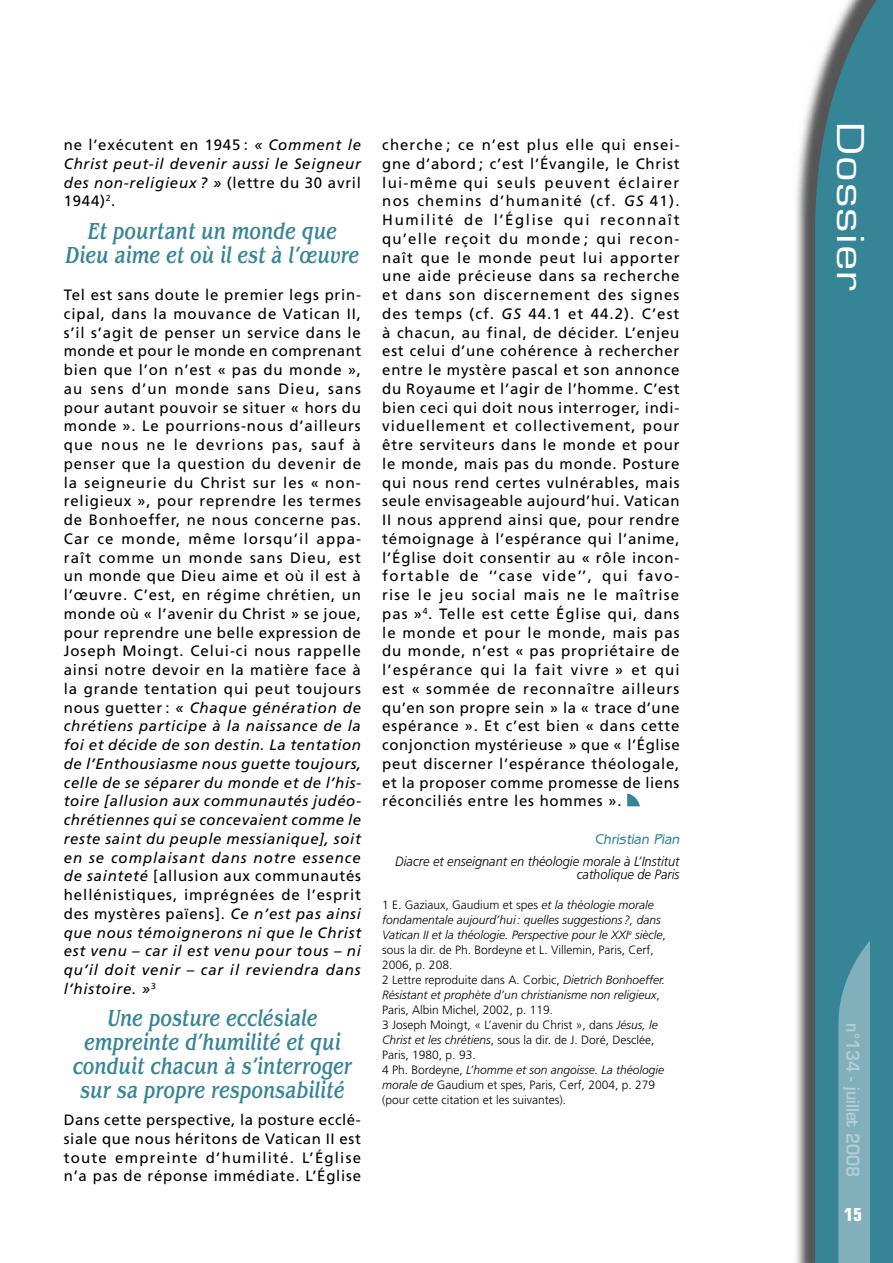
<style>
.page{position:relative;width:893px;height:1263px;background:#fff}
.page>*{position:absolute;margin:0;border:0;box-sizing:border-box;transform-origin:0 0}
.t1{font:36px "Eurostile";letter-spacing:.025em;color:#fff;scale:1.25 1}
.t2{font:italic 500 24px/24px "Benguiat";color:#368596;text-align:center;scale:.75 1}
.t3{font:700 condensed 18px "Eurostile";color:#fff}
.t4{font:600 17.4px "Eurostile";color:#b2cdd4;scale:.9 1}
.t5{font:15px/18.8px "Frutiger";letter-spacing:.05em;color:#000;text-align:justify}
.t6{font:italic 15px/18.8px "Frutiger";letter-spacing:.05em;color:#000;text-align:justify}
.t7{font:italic 500 14.25px "Benguiat Gothic";color:#368596}
.t8{font:italic 300 13.5px/13.5px "Frutiger";color:#000;text-align:right;scale:.95 1}
.t9{font:300 12px/15px "Frutiger";color:#000}
.s1{font-style:normal}
.s2{font-style:italic}
</style>
<div class="page">
<svg style="left:627px;top:793px;width:13px;height:13px"></svg>
<img style="left:796px;top:81px;width:19px;height:1182px">
<div style="left:815px;top:0;width:78px;height:1263px;background:#368596"></div>
<svg style="left:838px;top:941px;width:32px;height:322px;background:#78aab7"></svg>
<p class="t6" style="left:64px;top:136px;width:299px"><span class="s1">ne l’exécutent en 1945 :</span> « Comment le Christ peut-il devenir aussi le Seigneur des non-religieux ? » <span class="s1">(lettre du 30 avril 1944)</span><sup>2</sup><span class="s1">.</span></p>
<h2 class="t2" style="left:65px;top:219px;width:393px">Et pourtant un monde que<br>Dieu aime et où il est à l’œuvre</h2>
<p class="t5" style="left:64px;top:285px;width:299px">Tel est sans doute le premier legs prin&shy;cipal, dans la mouvance de Vatican II, s’il s’agit de penser un service dans le monde et pour le monde en comprenant bien que l’on n’est « pas du monde », au sens d’un monde sans Dieu, sans pour autant pouvoir se situer « hors du monde ». Le pourrions-nous d’ailleurs que nous ne le devrions pas, sauf à penser que la question du devenir de la seigneurie du Christ sur les « non&shy;religieux », pour reprendre les termes de Bonhoeffer, ne nous concerne pas.<br>Car ce monde, même lorsqu’il appa&shy;raît comme un monde sans Dieu, est un monde que Dieu aime et où il est à l’œuvre. C’est, en régime chrétien, un monde où « l’avenir du Christ » se joue, pour reprendre une belle expression de Joseph Moingt. Celui-ci nous rappelle ainsi notre devoir en la matière face à la grande tentation qui peut toujours nous guetter : <span class="s2">« Chaque génération de chrétiens participe à la naissance de la foi et décide de son destin. La tentation de l’Enthousiasme nous guette toujours, celle de se séparer du monde et de l’his&shy;toire [allusion aux communautés judéo&shy;chrétiennes qui se concevaient comme le reste saint du peuple messianique], soit en se complaisant dans notre essence de sainteté</span> [allusion aux communautés hellénistiques, imprégnées de l’esprit des mystères païens]. <span class="s2">Ce n’est pas ainsi que nous témoignerons ni que le Christ est venu – car il est venu pour tous – ni qu’il doit venir – car il reviendra dans l’histoire. »</span><sup>3</sup></p>
<h2 class="t2" style="left:73px;top:1007px;width:374px">Une posture ecclésiale empreinte d’humilité et qui conduit chacun à s’interroger sur sa propre responsabilité</h2>
<p class="t5" style="left:64px;top:1110px;width:299px">Dans cette perspective, la posture ecclé&shy;siale que nous héritons de Vatican II est toute empreinte d’humilité. L’Église n’a pas de réponse immédiate. L’Église</p>
<p class="t5" style="left:382px;top:135px;width:299px">cherche ; ce n’est plus elle qui ensei&shy;gne d’abord ; c’est l’Évangile, le Christ lui-même qui seuls peuvent éclairer nos chemins d’humanité (cf. <span class="s2">GS</span> 41).<br>Humilité de l’Église qui reconnaît qu’elle reçoit du monde ; qui recon&shy;naît que le monde peut lui apporter une aide précieuse dans sa recherche et dans son discernement des signes des temps (cf. <span class="s2">GS</span> 44.1 et 44.2). C’est à chacun, au final, de décider. L’enjeu est celui d’une cohérence à rechercher entre le mystère pascal et son annonce du Royaume et l’agir de l’homme. C’est bien ceci qui doit nous interroger, indi&shy;viduellement et collectivement, pour être serviteurs dans le monde et pour le monde, mais pas du monde. Posture qui nous rend certes vulnérables, mais seule envisageable aujourd’hui. Vatican II nous apprend ainsi que, pour rendre témoignage à l’espérance qui l’anime, l’Église doit consentir au « rôle incon&shy;fortable de ‘‘case vide’’, qui favo&shy;rise le jeu social mais ne le maîtrise pas »<sup>4</sup>. Telle est cette Église qui, dans le monde et pour le monde, mais pas du monde, n’est « pas propriétaire de l’espérance qui la fait vivre » et qui est « sommée de reconnaître ailleurs qu’en son propre sein » la « trace d’une espérance ». Et c’est bien « dans cette conjonction mystérieuse » que « l’Église peut discerner l’espérance théologale, et la proposer comme promesse de liens réconciliés entre les hommes ».</p>
<p class="t7" style="left:594px;top:831px;width:87px">Christian Pian</p>
<p class="t8" style="left:395px;top:855px;width:301px">Diacre et enseignant en théologie morale à L’Institut catholique de Paris</p>
<p class="t9" style="left:382px;top:898px;width:285px">1 E. Gaziaux, Gaudium et spes <span class="s2">et la théologie morale fondamentale aujourd’hui : quelles suggestions ?, dans Vatican II et la théologie. Perspective pour le XXI</span><sup>e</sup> <span class="s2">siècle</span>, sous la dir. de Ph. Bordeyne et L. Villemin, Paris, Cerf, 2006, p. 208.<br>2 Lettre reproduite dans A. Corbic, <span class="s2">Dietrich Bonhoeffer.<br>Résistant et prophète d’un christianisme non religieux</span>, Paris, Albin Michel, 2002, p. 119.<br>3 Joseph Moingt, « L’avenir du Christ », dans <span class="s2">Jésus, le Christ et les chrétiens</span>, sous la dir. de J. Doré, Desclée, Paris, 1980, p. 93.<br>4 Ph. Bordeyne, <span class="s2">L’homme et son angoisse. La théologie morale de</span> Gaudium et spes, Paris, Cerf, 2004, p. 279 (pour cette citation et les suivantes).</p>
<h1 class="t1" style="left:872px;top:122px;width:136px;rotate:90deg">Dossier</h1>
<p class="t4" style="left:864px;top:1023px;width:172px;rotate:90deg">n°134 - juillet 2008</p>
<p class="t3" style="left:844px;top:1203px;width:19px">15</p>
</div>
